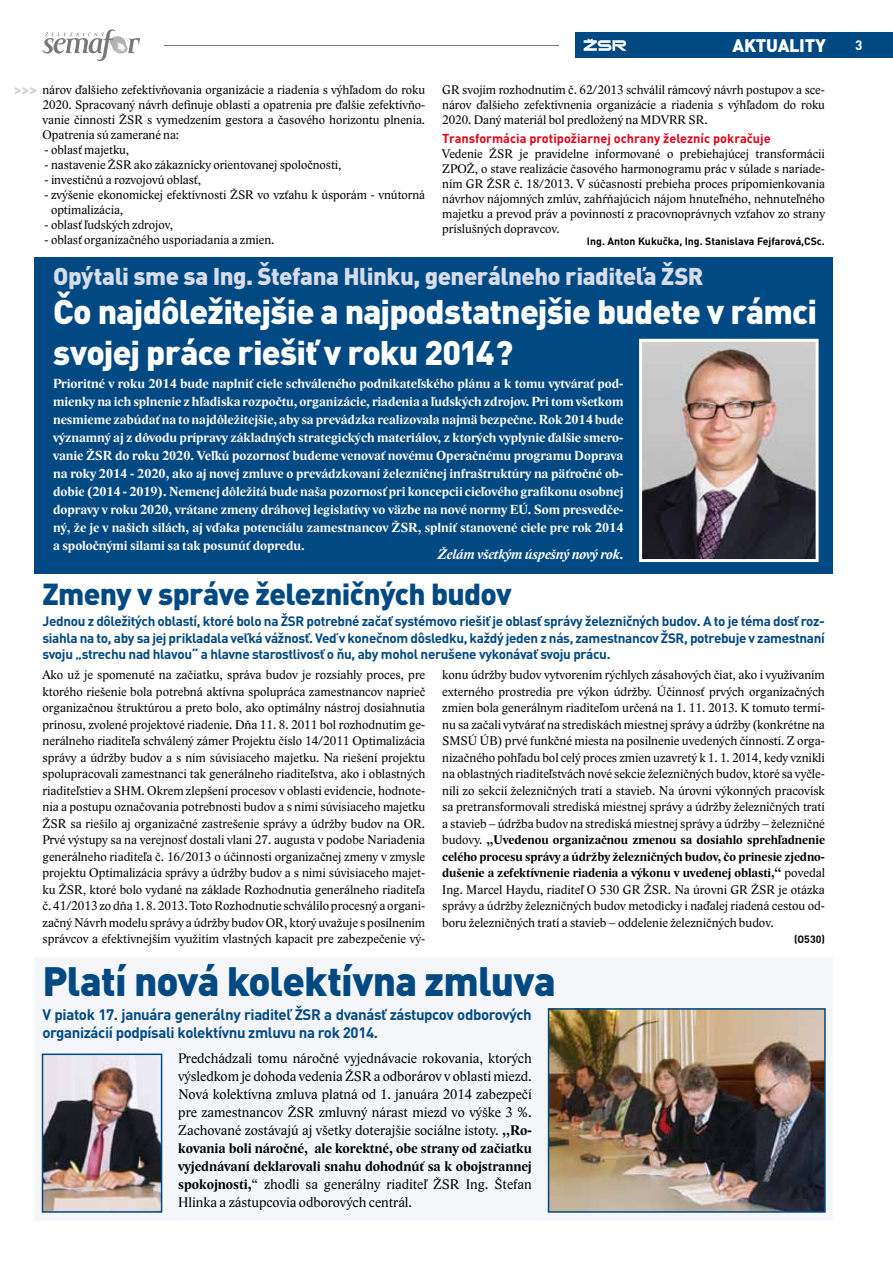
<style>
.page{position:relative;width:893px;height:1263px;background:#fff}
.page>*{position:absolute;margin:0;border:0;box-sizing:border-box;transform-origin:0 0}
.t1{font:900 40.5px "DIN Pro";letter-spacing:-.025em;color:#004983}
.t2{font:900 33.75px/40.5px "DIN Pro";letter-spacing:-.025em;color:#fff}
.t3{font:900 30px "DIN Pro";letter-spacing:-.025em;color:#004983}
.t4{font:900 24px "DIN Pro";letter-spacing:-.02em;color:#d6dcea}
.t5{font:900 18px "DIN Pro";letter-spacing:-.015em;color:#fff}
.t6{font:700 15px/18px "DIN Pro";letter-spacing:-.025em;color:#004983}
.t7{font:700 15px "DIN Pro";color:#d0d1d2}
.t8{font:14.25px/18px "Lido STF";color:#000;text-align:justify}
.t9{font:italic 700 14.25px "Lido STF";color:#fff}
.t10{font:700 13.5px/18px "Lido STF";color:#fff;text-align:justify}
.t11{font:700 13.5px/16.5px "DIN Pro";letter-spacing:-.025em;color:#004983;text-align:justify}
.t12{font:700 13.5px "DIN Pro";color:#fff}
.t13{font:12.9px/16.5px "Lido STF";color:#000;text-align:justify}
.t14{font:12.75px/15px "Lido STF";color:#000;text-align:justify}
.t15{font:700 12.75px "DIN Pro";color:#e2001a}
.t16{font:700 10.5px "DIN Pro";color:#000}
.s1{font-weight:700}
</style>
<div class="page">
<svg style="left:43px;top:29px;width:97px;height:32px"></svg>
<hr style="left:164px;top:45px;width:394px;height:1px;background:#77787a">
<div style="left:34px;top:257px;width:799px;height:317px;background:#004983"></div>
<div style="left:34px;top:957px;width:799px;height:264px;background:#f4f6f9"></div>
<div style="left:575px;top:32px;width:318px;height:26px;background:#004983"></div>
<svg style="left:584px;top:39px;width:43px;height:12px"></svg>
<img style="left:643px;top:343px;width:172px;height:215px">
<div style="left:639px;top:339px;width:180px;height:223px;border:3px solid #fff"></div>
<img style="left:551px;top:1011px;width:272px;height:199px">
<div style="left:548px;top:1008px;width:278px;height:205px;border:2px solid #004983"></div>
<img style="left:45px;top:1056px;width:114px;height:154px">
<div style="left:42px;top:1053px;width:120px;height:160px;border:2px solid #004983"></div>
<p class="t14" style="left:43px;top:82px;width:384px">nárov ďalšieho zefektívňovania organizácie a riadenia s výhľadom do roku 2020. Spracovaný návrh definuje oblasti a opatrenia pre ďalšie zefektívňo&shy;vanie činnosti ŽSR s vymedzením gestora a časového horizontu plnenia.<br>Opatrenia sú zamerané na:</p>
<p class="t14" style="left:45px;top:142px;width:86px">- oblasť majetku,</p>
<p class="t14" style="left:45px;top:157px;width:299px">- nastavenie ŽSR ako zákaznícky orientovanej spoločnosti,</p>
<p class="t14" style="left:45px;top:172px;width:158px">- investičnú a rozvojovú oblasť,</p>
<p class="t14" style="left:51px;top:187px;width:376px;text-indent:-6px">- zvýšenie ekonomickej efektívnosti ŽSR vo vzťahu k úsporám - vnútorná optimalizácia,</p>
<p class="t14" style="left:45px;top:217px;width:130px">- oblasť ľudských zdrojov,</p>
<p class="t14" style="left:45px;top:232px;width:231px">- oblasť organizačného usporiadania a zmien.</p>
<p class="t7" style="left:14px;top:80px;width:25px">&gt;&gt;&gt;</p>
<h3 class="t5" style="left:732px;top:33px;width:95px">AKTUALITY</h3>
<p class="t12" style="left:855px;top:36px;width:9px">3</p>
<p class="t14" style="left:442px;top:82px;width:384px">GR svojim rozhodnutím č. 62/2013 schválil rámcový návrh postupov a sce&shy;nárov ďalšieho zefektívnenia organizácie a riadenia s výhľadom do roku 2020. Daný materiál bol predložený na MDVRR SR.</p>
<p class="t15" style="left:442px;top:130px;width:330px">Transformácia protipožiarnej ochrany železníc pokračuje</p>
<p class="t14" style="left:442px;top:147px;width:384px">Vedenie ŽSR je pravidelne informované o prebiehajúcej transformácii ZPOŽ, o stave realizácie časového harmonogramu prác v súlade s nariade&shy;ním GR ŽSR č. 18/2013. V súčasnosti prebieha proces pripomienkovania návrhov nájomných zmlúv, zahŕňajúcich nájom hnuteľného, nehnuteľného majetku a prevod práv a povinností z pracovnoprávnych vzťahov zo strany príslušných dopravcov.</p>
<p class="t16" style="left:587px;top:234px;width:239px">I ng. Anton Kukučka, I ng. Stanislava Fejfarová,CSc.</p>
<h3 class="t4" style="left:53px;top:260px;width:652px">Opýtali sme sa Ing. Štefana Hlinku, generálneho riaditeľa ŽSR</h3>
<h2 class="t2" style="left:53px;top:290px;width:765px">Čo najdôležitejšie a najpodstatnejšie budete v rámci svojej práce riešiť v roku 2014 ?</h2>
<p class="t10" style="left:53px;top:375px;width:572px">Prioritné v roku 2014 bude naplniť ciele schváleného podnikateľského plánu a k tomu vytvárať pod&shy;mienky na ich splnenie z hľadiska rozpočtu, organizácie, riadenia a ľudských zdrojov. Pri tom všetkom nesmieme zabúdať na to najdôležitejšie, aby sa prevádzka realizovala najmä bezpečne. Rok 2014 bude významný aj z dôvodu prípravy základných strategických materiálov, z ktorých vyplynie ďalšie smero&shy;vanie ŽSR do roku 2020. Veľkú pozornosť budeme venovať novému Operačnému programu Doprava na roky 2014 - 2020, ako aj novej zmluve o prevádzkovaní železničnej infraštruktúry na päťročné ob&shy;dobie (2014 - 2019). Nemenej dôležitá bude naša pozornosť pri koncepcii cieľového grafikonu osobnej dopravy v roku 2020, vrátane zmeny dráhovej legislatívy vo väzbe na nové normy EÚ. Som presvedče&shy;ný, že je v našich silách, aj vďaka potenciálu zamestnancov ŽSR, splniť stanovené ciele pre rok 2014 a spoločnými silami sa tak posunúť dopredu.</p>
<p class="t9" style="left:438px;top:547px;width:187px">Želám všetkým úspešný nový rok.</p>
<h3 class="t3" style="left:43px;top:574px;width:471px">Zmeny v správe železničných budov</h3>
<p class="t11" style="left:43px;top:613px;width:784px">Jednou z dôležitých oblastí, ktoré bolo na ŽSR potrebné začať systémovo riešiť je oblasť správy železničných budov. A to je téma dosť roz&shy;siahla na to, aby sa jej prikladala veľká vážnosť. Veď v konečnom dôsledku, každý jeden z nás, zamestnancov ŽSR, potrebuje v zamestnaní svoju „strechu nad hlavou“ a hlavne starostlivosť o ňu, aby mohol nerušene vykonávať svoju prácu.</p>
<p class="t13" style="left:42px;top:667px;width:384px">Ako už je spomenuté na začiatku, správa budov je rozsiahly proces, pre ktorého riešenie bola potrebná aktívna spolupráca zamestnancov naprieč organizačnou štruktúrou a preto bolo, ako optimálny nástroj dosiahnutia prínosu, zvolené projektové riadenie. Dňa 11. 8. 2011 bol rozhodnutím ge&shy;nerálneho riaditeľa schválený zámer Projektu číslo 14/2011 Optimalizácia správy a údržby budov a s ním súvisiaceho majetku. Na riešení projektu spolupracovali zamestnanci tak generálneho riaditeľstva, ako i oblastných riaditeľstiev a SHM. Okrem zlepšení procesov v oblasti evidencie, hodnote&shy;nia a postupu označovania potrebnosti budov a s nimi súvisiaceho majetku ŽSR sa riešilo aj organizačné zastrešenie správy a údržby budov na OR.<br>Prvé výstupy sa na verejnosť dostali vlani 27. augusta v podobe Nariadenia generálneho riaditeľa č. 16/2013 o účinnosti organizačnej zmeny v zmysle projektu Optimalizácia správy a údržby budov a s nimi súvisiaceho majet&shy;ku ŽSR, ktoré bolo vydané na základe Rozhodnutia generálneho riaditeľa č. 41/2013 zo dňa 1. 8. 2013. Toto Rozhodnutie schválilo procesný a organi&shy;začný Návrh modelu správy a údržby budov OR, ktorý uvažuje s posilnením správcov a efektívnejším využitím vlastných kapacít pre zabezpečenie vý-</p>
<p class="t13" style="left:442px;top:667px;width:384px">konu údržby budov vytvorením rýchlych zásahových čiat, ako i využívaním externého prostredia pre výkon údržby. Účinnosť prvých organizačných zmien bola generálnym riaditeľom určená na 1. 11. 2013. K tomuto termí&shy;nu sa začali vytvárať na strediskách miestnej správy a údržby (konkrétne na SMSÚ ÚB) prvé funkčné miesta na posilnenie uvedených činností. Z orga&shy;nizačného pohľadu bol celý proces zmien uzavretý k 1. 1. 2014, kedy vznikli na oblastných riaditeľstvách nové sekcie železničných budov, ktoré sa vyčle&shy;nili zo sekcií železničných tratí a stavieb. Na úrovni výkonných pracovísk sa pretransformovali strediská miestnej správy a údržby železničných tratí a stavieb – údržba budov na strediská miestnej správy a údržby – železničné budovy. <span class="s1">„Uvedenou organizačnou zmenou sa dosiahlo sprehľadnenie celého procesu správy a údržby železničných budov, čo prinesie zjedno&shy;dušenie a zefektívnenie riadenia a výkonu v uvedenej oblasti,“</span> povedal Ing. Marcel Haydu, riaditeľ O 530 GR ŽSR. Na úrovni GR ŽSR je otázka správy a údržby železničných budov metodicky i naďalej riadená cestou od&shy;boru železničných tratí a stavieb – oddelenie železničných budov.</p>
<p class="t16" style="left:794px;top:932px;width:32px">(O530)</p>
<h1 class="t1" style="left:43px;top:954px;width:515px">Platí nová kolektívna zmluva</h1>
<p class="t6" style="left:43px;top:1005px;width:491px">V piatok 17. januára generálny riaditeľ ŽSR a dvanásť zástupcov odborových organizácií podpísali kolektívnu zmluvu na rok 2014.</p>
<p class="t8" style="left:178px;top:1050px;width:355px">Predchádzali tomu náročné vyjednávacie rokovania, ktorých výsledkom je dohoda vedenia ŽSR a odborárov v oblasti miezd.<br>Nová kolektívna zmluva platná od 1. januára 2014 zabezpečí pre zamestnancov ŽSR zmluvný nárast miezd vo výške 3 %.<br>Zachované zostávajú aj všetky doterajšie sociálne istoty. <span class="s1">,,Ro&shy;kovania boli náročné, ale korektné, obe strany od začiatku vyjednávaní deklarovali snahu dohodnúť sa k obojstrannej spokojnosti,</span>“ zhodli sa generálny riaditeľ ŽSR Ing. Štefan Hlinka a zástupcovia odborových centrál.</p>
</div>
